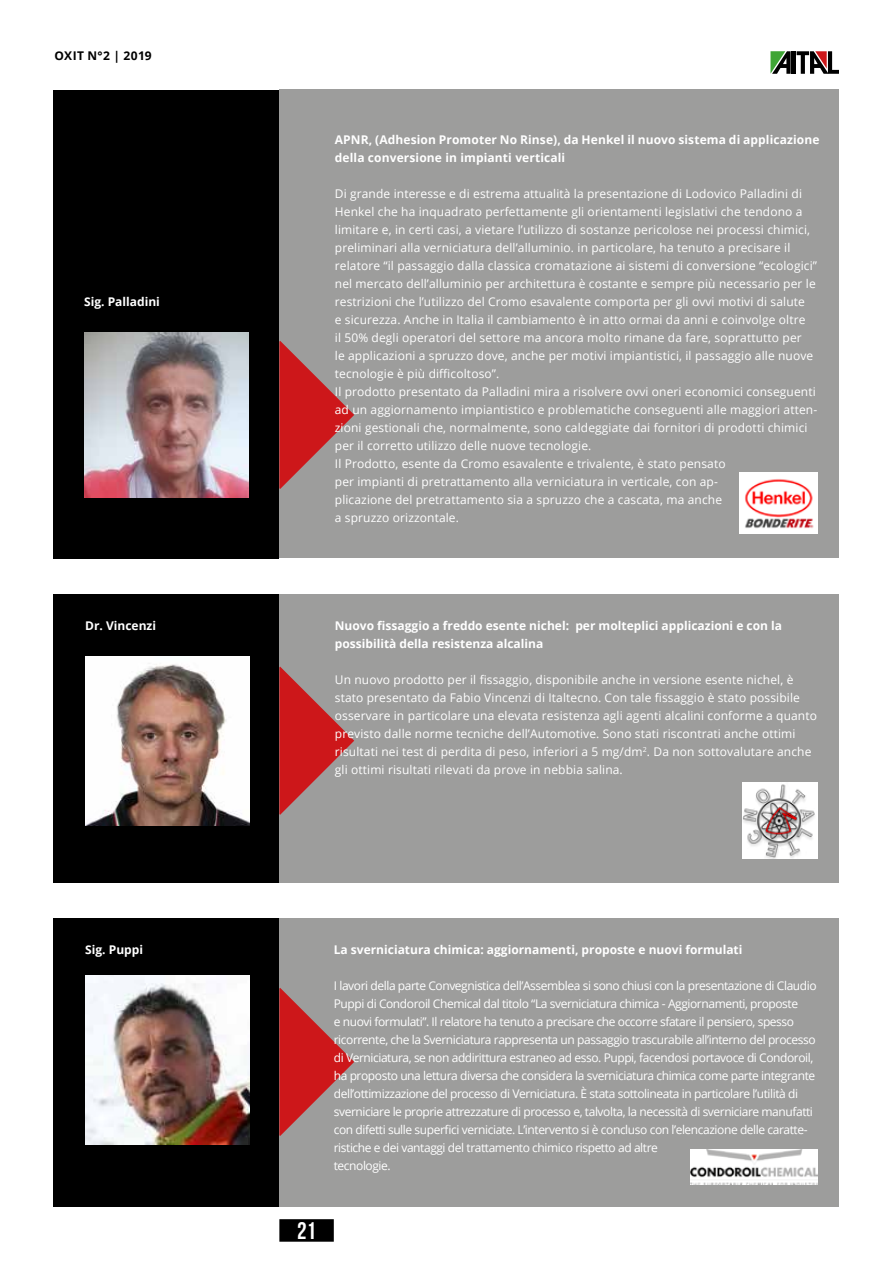
<style>
.page{position:relative;width:893px;height:1263px;background:#fff}
.page>*{position:absolute;margin:0;border:0;box-sizing:border-box;transform-origin:0 0}
.t1{font:24px "Bebas Neue";color:#fff}
.t2{font:12px/18px "Open Sans";letter-spacing:.01em;color:#fff}
.t3{font:12px/18px "Open Sans";letter-spacing:-.035em;color:#fff}
.t4{font:700 12px/18px "Open Sans";color:#fff}
.t5{font:700 12px "Open Sans";letter-spacing:.035em;color:#000}
</style>
<div class="page">
<div style="left:279px;top:1219px;width:55px;height:23px;background:#000"></div>
<div style="left:791px;top:51px;width:5px;height:23px;background:#000"></div>
<svg style="left:770px;top:51px;width:21px;height:23px"></svg>
<svg style="left:797px;top:51px;width:42px;height:23px"></svg>
<div style="left:53px;top:918px;width:226px;height:288px;background:#000"></div>
<div style="left:279px;top:918px;width:560px;height:288px;background:#9d9d9c"></div>
<img style="left:85px;top:975px;width:165px;height:169px">
<svg style="left:279px;top:988px;width:75px;height:148px"></svg>
<div style="left:53px;top:594px;width:226px;height:288px;background:#000"></div>
<div style="left:279px;top:594px;width:560px;height:288px;background:#9d9d9c"></div>
<img style="left:86px;top:656px;width:164px;height:169px">
<svg style="left:279px;top:667px;width:75px;height:148px"></svg>
<img style="left:742px;top:782px;width:76px;height:77px">
<img style="left:742px;top:783px;width:75px;height:75px">
<img style="left:690px;top:1149px;width:128px;height:36px">
<div style="left:53px;top:90px;width:226px;height:468px;background:#000"></div>
<div style="left:279px;top:89px;width:560px;height:468px;background:#9d9d9c"></div>
<img style="left:84px;top:333px;width:165px;height:164px">
<svg style="left:279px;top:341px;width:75px;height:148px"></svg>
<img style="left:739px;top:472px;width:79px;height:61px">
<p class="t5" style="left:55px;top:48px;width:99px">OXIT N°2 | 2019</p>
<p class="t4" style="left:84px;top:292px;width:77px">Sig. Palladini</p>
<p class="t4" style="left:85px;top:616px;width:72px">Dr. Vincenzi</p>
<p class="t4" style="left:85px;top:940px;width:59px">Sig. Puppi</p>
<p class="t4" style="left:335px;top:130px;width:486px">APNR, (Adhesion Promoter No Rinse), da Henkel il nuovo sistema di applicazione della conversione in impianti verticali</p>
<p class="t2" style="left:335px;top:184px;width:484px">Di grande interesse e di estrema attualità la presentazione di Lodovico Palladini di Henkel che ha inquadrato perfettamente gli orientamenti legislativi che tendono a limitare e, in certi casi, a vietare l’utilizzo di sostanze pericolose nei processi chimici, preliminari alla verniciatura dell’alluminio. in particolare, ha tenuto a precisare il relatore “il passaggio dalla classica cromatazione ai sistemi di conversione “ecologici” nel mercato dell’alluminio per architettura è costante e sempre più necessario per le restrizioni che l’utilizzo del Cromo esavalente comporta per gli ovvi motivi di salute<br>e sicurezza. Anche in Italia il cambiamento è in atto ormai da anni e coinvolge oltre<br>il 50% degli operatori del settore ma ancora molto rimane da fare, soprattutto per<br>le applicazioni a spruzzo dove, anche per motivi impiantistici, il passaggio alle nuove tecnologie è più difficoltoso”.<br>Il prodotto presentato da Palladini mira a risolvere ovvi oneri economici conseguenti ad un aggiornamento impiantistico e problematiche conseguenti alle maggiori atten&shy;zioni gestionali che, normalmente, sono caldeggiate dai fornitori di prodotti chimici per il corretto utilizzo delle nuove tecnologie.<br>Il Prodotto, esente da Cromo esavalente e trivalente, è stato pensato<br>per impianti di pretrattamento alla verniciatura in verticale, con ap-<br>plicazione del pretrattamento sia a spruzzo che a cascata, ma anche<br>a spruzzo orizzontale.</p>
<p class="t4" style="left:335px;top:616px;width:449px">Nuovo fissaggio a freddo esente nichel: per molteplici applicazioni e con la possibilità della resistenza alcalina</p>
<p class="t2" style="left:335px;top:670px;width:484px">Un nuovo prodotto per il fissaggio, disponibile anche in versione esente nichel, è stato presentato da Fabio Vincenzi di Italtecno. Con tale fissaggio è stato possibile osservare in particolare una elevata resistenza agli agenti alcalini conforme a quanto previsto dalle norme tecniche dell’Automotive. Sono stati riscontrati anche ottimi risultati nei test di perdita di peso, inferiori a 5 mg/dm<sup>2</sup>. Da non sottovalutare anche gli ottimi risultati rilevati da prove in nebbia salina.</p>
<h1 class="t1" style="left:297px;top:1217px;width:21px">21</h1>
<p class="t4" style="left:334px;top:940px;width:410px">La sverniciatura chimica: aggiornamenti, proposte e nuovi formulati</p>
<p class="t3" style="left:334px;top:976px;width:484px">I lavori della parte Convegnistica dell’Assemblea si sono chiusi con la presentazione di Claudio Puppi di Condoroil Chemical dal titolo “La sverniciatura chimica - Aggiornamenti, proposte<br>e nuovi formulati”. Il relatore ha tenuto a precisare che occorre sfatare il pensiero, spesso ricorrente, che la Sverniciatura rappresenta un passaggio trascurabile all’interno del processo di Verniciatura, se non addirittura estraneo ad esso. Puppi, facendosi portavoce di Condoroil, ha proposto una lettura diversa che considera la sverniciatura chimica come parte integrante dell’ottimizzazione del processo di Verniciatura. È stata sottolineata in particolare l’utilità di sverniciare le proprie attrezzature di processo e, talvolta, la necessità di sverniciare manufatti con difetti sulle superfici verniciate. L’intervento si è concluso con l’elencazione delle caratte&shy;ristiche e dei vantaggi del trattamento chimico rispetto ad altre<br>tecnologie.</p>
</div>
